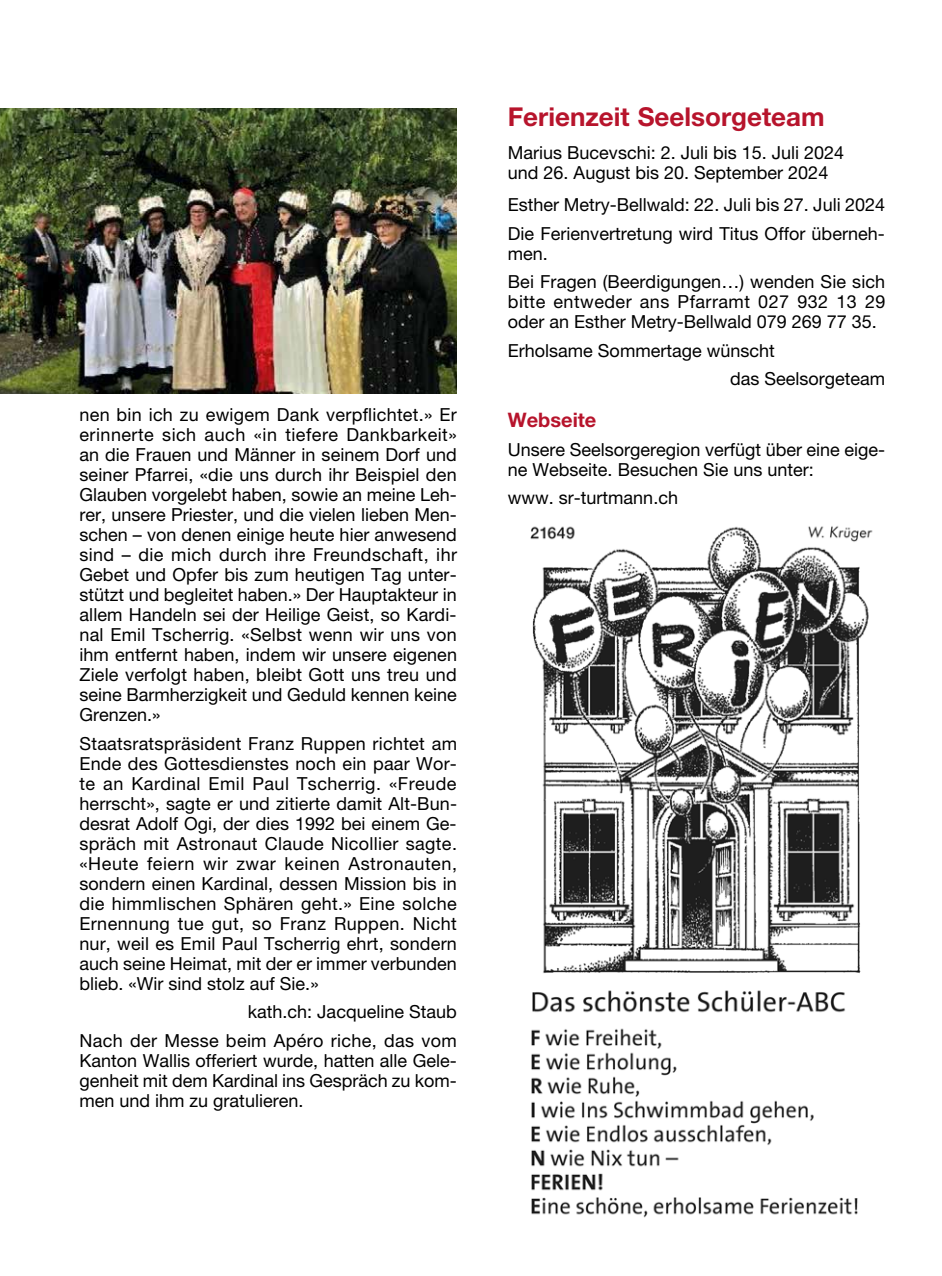
<style>
.page{position:relative;width:942px;height:1276px;background:#fff}
.page>*{position:absolute;margin:0;border:0;box-sizing:border-box;transform-origin:0 0}
.t1{font:700 26px "Helvetica Neue LT Pro";color:#b7142c}
.t2{font:700 20px "Helvetica Neue LT Pro";color:#b7142c}
.t3{font:18px/20px "Helvetica Neue LT Pro";color:#000}
.t4{font:18px/28.6px "Helvetica Neue LT Pro";letter-spacing:.02em;color:#000;text-align:right}
</style>
<div class="page">
<img style="left:0;top:108px;width:456px;height:285px">
<img style="left:530px;top:526px;width:343px;height:692px">
<p class="t3" style="left:79px;top:404px;width:379px;text-align:justify">nen bin ich zu ewigem Dank verpflichtet.» Er erinnerte sich auch «in tiefere Dankbarkeit» an die Frauen und Männer in seinem Dorf und seiner Pfarrei, «die uns durch ihr Beispiel den Glauben vorgelebt haben, sowie an meine Leh&shy;rer, unsere Priester, und die vielen lieben Men&shy;schen – von denen einige heute hier anwesend sind – die mich durch ihre Freundschaft, ihr Gebet und Opfer bis zum heutigen Tag unter&shy;stützt und begleitet haben.» Der Hauptakteur in allem Handeln sei der Heilige Geist, so Kardi&shy;nal Emil Tscherrig. «Selbst wenn wir uns von ihm entfernt haben, indem wir unsere eigenen Ziele verfolgt haben, bleibt Gott uns treu und seine Barmherzigkeit und Geduld kennen keine Grenzen.»</p>
<p class="t3" style="left:79px;top:733px;width:379px;text-align:justify">Staatsratspräsident Franz Ruppen richtet am Ende des Gottesdienstes noch ein paar Wor&shy;te an Kardinal Emil Paul Tscherrig. «Freude herrscht», sagte er und zitierte damit Alt-Bun&shy;desrat Adolf Ogi, der dies 1992 bei einem Ge&shy;spräch mit Astronaut Claude Nicollier sagte. «Heute feiern wir zwar keinen Astronauten, sondern einen Kardinal, dessen Mission bis in die himmlischen Sphären geht.» Eine solche Ernennung tue gut, so Franz Ruppen. Nicht nur, weil es Emil Paul Tscherrig ehrt, sondern auch seine Heimat, mit der er immer verbunden blieb. «Wir sind stolz auf Sie.»</p>
<p class="t4" style="left:79px;top:997px;width:379px">kath.ch: Jacqueline Staub<br>Nach der Messe beim Apéro riche, das vom</p>
<p class="t3" style="left:79px;top:1050px;width:379px;text-align:justify">Kanton Wallis offeriert wurde, hatten alle Gele&shy;genheit mit dem Kardinal ins Gespräch zu kom&shy;men und ihm zu gratulieren.</p>
<h1 class="t1" style="left:507px;top:101px;width:318px">Ferienzeit Seelsorgeteam</h1>
<p class="t3" style="left:507px;top:142px;width:338px">Marius Bucevschi: 2. Juli bis 15. Juli 2024 und 26. August bis 20. September 2024</p>
<p class="t3" style="left:507px;top:190px;width:378px;line-height:28.6px">Esther Metry-Bellwald: 22. Juli bis 27. Juli 2024<br>Die Ferienvertretung wird Titus Offor überneh-</p>
<p class="t3" style="left:507px;top:239px;width:379px;line-height:28.6px">men.<br>Bei Fragen (Beerdigungen…) wenden Sie sich</p>
<p class="t3" style="left:507px;top:292px;width:379px">bitte entweder ans Pfarramt 027 932 13 29 oder an Esther Metry-Bellwald 079 269 77 35.</p>
<p class="t3" style="left:729px;top:336px;width:157px;line-height:28.6px;text-indent:-222px">Erholsame Sommertage wünscht<br>das Seelsorgeteam</p>
<p class="t2" style="left:507px;top:408px;width:90px">Webseite</p>
<p class="t3" style="left:507px;top:439px;width:378px">Unsere Seelsorgeregion verfügt über eine eige&shy;ne Webseite. Besuchen Sie uns unter:</p>
<p class="t3" style="left:507px;top:488px;width:171px">www. sr-turtmann.ch</p>
</div>
